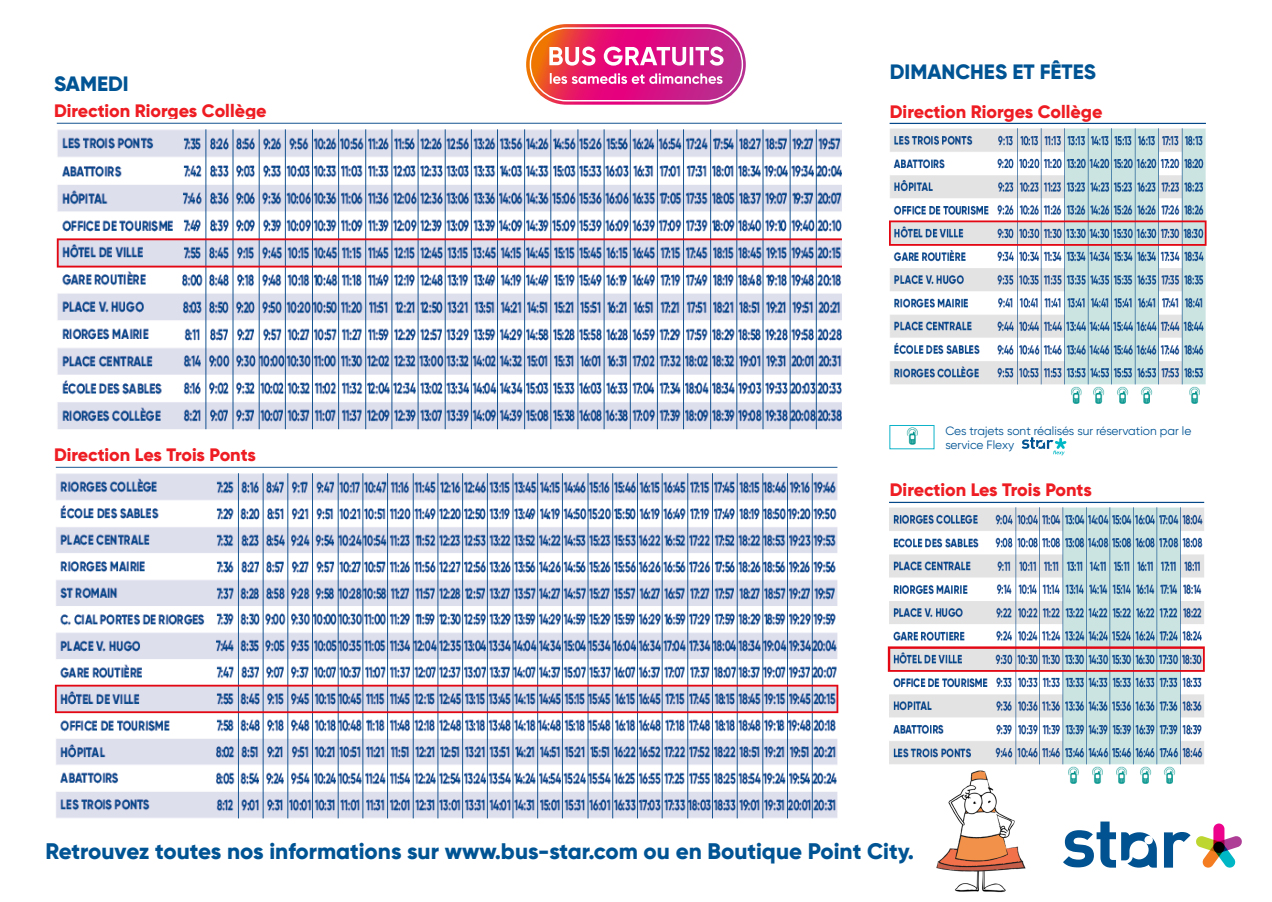
<style>
.page{position:relative;width:1272px;height:902px;background:#fff}
.page>*{position:absolute;margin:0;border:0;box-sizing:border-box;transform-origin:0 0}
.t1{font:800 22.5px "Gilroy";color:#015494}
.t2{font:800 20.7px "Gilroy";color:#015494}
.t3{font:800 18px "Gilroy";letter-spacing:-.005em;color:#ee1d23}
.t4{font:12px/14.4px "Gilroy";color:#015494}
</style>
<div class="page">
<svg style="left:1063px;top:821px;width:52px;height:46px"></svg>
<svg style="left:1121px;top:832px;width:35px;height:35px"></svg>
<svg style="left:1164px;top:823px;width:78px;height:45px"></svg>
<img style="left:56px;top:122px;width:786px;height:308px">
<img style="left:55px;top:466px;width:784px;height:353px">
<img style="left:889px;top:122px;width:318px;height:282px">
<img style="left:887px;top:501px;width:318px;height:283px">
<img style="left:906px;top:427px;width:12px;height:18px">
<div style="left:889px;top:425px;width:45px;height:24px;border:1px solid #0eb3c9"></div>
<svg style="left:1021px;top:437px;width:45px;height:18px"></svg>
<svg style="left:526px;top:24px;width:219px;height:81px;background:#db2b72"></svg>
<svg style="left:549px;top:47px;width:174px;height:19px"></svg>
<svg style="left:550px;top:73px;width:172px;height:11px"></svg>
<div style="left:529px;top:27px;width:214px;height:74px;border:1px solid #fff;border-radius:36px"></div>
<img style="left:917px;top:767px;width:127px;height:126px">
<p class="t2" style="left:54px;top:70px;width:76px">SAMEDI</p>
<p class="t3" style="left:54px;top:99px;width:214px">Direction Riorges Collège</p>
<p class="t3" style="left:54px;top:443px;width:203px">Direction Les Trois Ponts</p>
<p class="t2" style="left:889px;top:59px;width:208px">DIMANCHES ET FÊTES</p>
<p class="t3" style="left:889px;top:100px;width:214px">Direction Riorges Collège</p>
<p class="t4" style="left:945px;top:423px;width:247px">Ces trajets sont réalisés sur réservation par le service Flexy</p>
<p class="t3" style="left:889px;top:478px;width:203px">Direction Les Trois Ponts</p>
<p class="t1" style="left:45px;top:836px;width:870px">Retrouvez toutes nos informations sur www.bus-star.com ou en Boutique Point City.</p>
</div>
